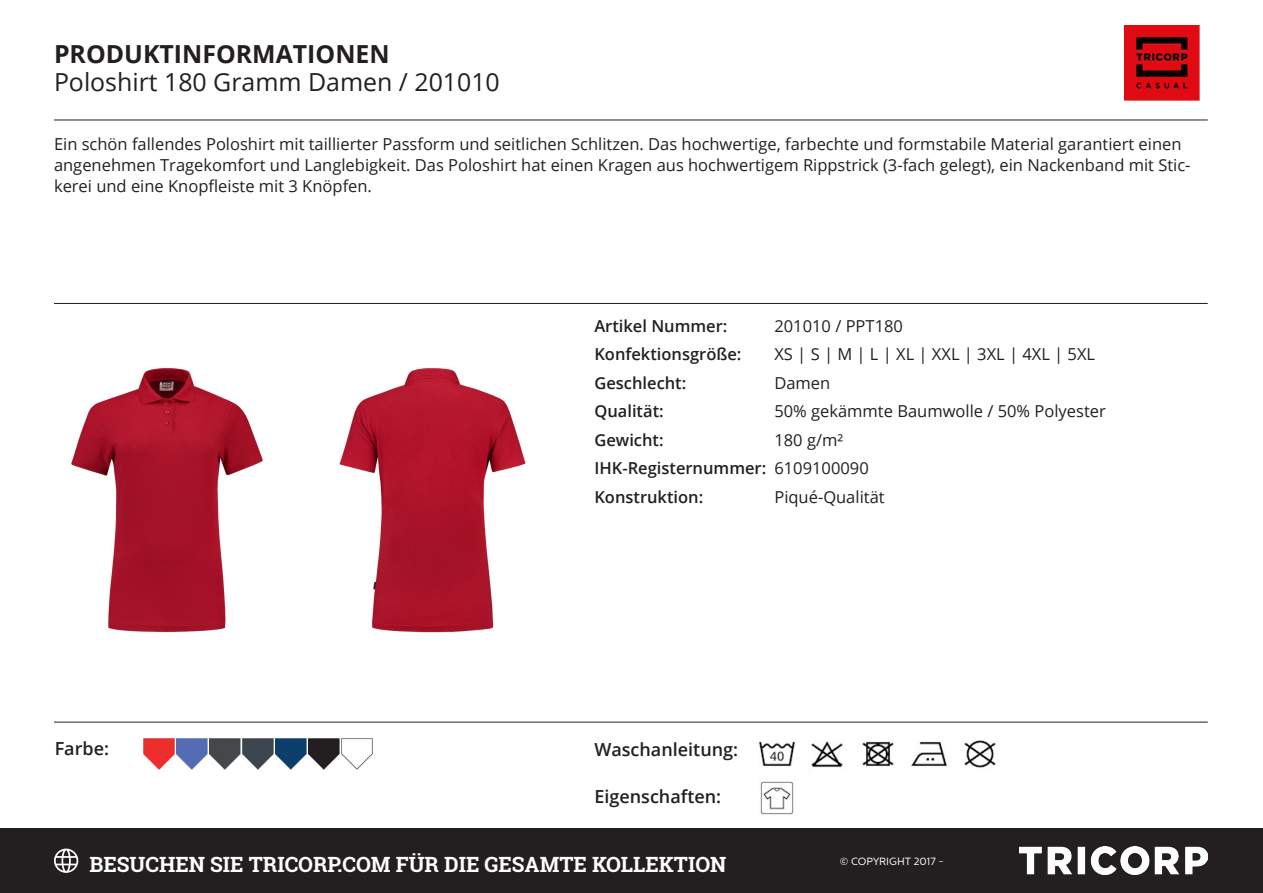
<style>
.page{position:relative;width:1263px;height:893px;background:#fff}
.page>*{position:absolute;margin:0;border:0;box-sizing:border-box;transform-origin:0 0}
.t1{font:24.9px "Open Sans";color:#231f20}
.t2{font:700 24.9px "Open Sans";color:#231f20}
.t3{font:700 21px "Roboto Slab";color:#fff}
.t4{font:600 18px "Open Sans";color:#231f20}
.Kenmerken{font:16.5px/21px "Open Sans";color:#231f20}
.Kenmerk{font:600 16.5px "Open Sans";color:#231f20}
.Kenmerk-2{font:16.5px "Open Sans";color:#231f20}
.t5{font:10.5px "Centrale Sans";color:#fff}
.s1{font-weight:400}
</style>
<div class="page">
<img style="left:1124px;top:26px;width:75px;height:74px">
<img style="left:70px;top:367px;width:193px;height:266px">
<img style="left:339px;top:368px;width:187px;height:265px">
<img style="left:862px;top:741px;width:32px;height:25px">
<img style="left:758px;top:741px;width:38px;height:25px">
<img style="left:811px;top:741px;width:32px;height:27px">
<img style="left:964px;top:740px;width:32px;height:28px">
<img style="left:911px;top:741px;width:37px;height:25px">
<img style="left:760px;top:781px;width:34px;height:34px">
<img style="left:143px;top:738px;width:31px;height:31px">
<img style="left:176px;top:738px;width:31px;height:31px">
<img style="left:209px;top:738px;width:31px;height:31px">
<img style="left:242px;top:738px;width:31px;height:31px">
<img style="left:276px;top:738px;width:31px;height:31px">
<img style="left:309px;top:738px;width:31px;height:31px">
<img style="left:342px;top:738px;width:31px;height:31px">
<hr style="left:54px;top:120px;width:1154px;height:1px;background:#231f20">
<hr style="left:54px;top:303px;width:1154px;height:1px;background:#231f20">
<hr style="left:54px;top:722px;width:1154px;height:1px;background:#231f20">
<div style="left:0;top:828px;width:1263px;height:65px;background:#231f20"></div>
<svg style="left:54px;top:849px;width:24px;height:24px"></svg>
<img style="left:1020px;top:847px;width:188px;height:28px">
<p class="t2" style="left:54px;top:36px;width:337px">PRODUKTINFORMATIONEN</p>
<p class="t1" style="left:54px;top:65px;width:447px">Poloshirt 180 Gramm Damen / 201010</p>
<p class="Kenmerken" style="left:54px;top:133px;width:1138px">Ein schön fallendes Poloshirt mit taillierter Passform und seitlichen Schlitzen. Das hochwertige, farbechte und formstabile Material garantiert einen angenehmen Tragekomfort und Langlebigkeit. Das Poloshirt hat einen Kragen aus hochwertigem Rippstrick (3-fach gelegt), ein Nackenband mit Stic&shy;kerei und eine Knopfleiste mit 3 Knöpfen.</p>
<p class="t4" style="left:55px;top:736px;width:56px">Farbe:</p>
<p class="Kenmerk" style="left:594px;top:314px;width:135px">Artikel Nummer:</p>
<p class="Kenmerk-2" style="left:774px;top:314px;width:130px">201010 / PPT180</p>
<p class="Kenmerk" style="left:594px;top:343px;width:149px">Konfektionsgröße:</p>
<p class="Kenmerk-2" style="left:774px;top:343px;width:322px">XS | S | M | L | XL | XXL | 3XL | 4XL | 5XL</p>
<p class="Kenmerk" style="left:594px;top:371px;width:93px">Geschlecht:</p>
<p class="Kenmerk-2" style="left:774px;top:371px;width:57px">Damen</p>
<p class="Kenmerk" style="left:594px;top:400px;width:71px">Qualität:</p>
<p class="Kenmerk-2" style="left:774px;top:400px;width:333px">50% gekämmte Baumwolle / 50% Polyester</p>
<p class="Kenmerk" style="left:594px;top:428px;width:71px">Gewicht:</p>
<p class="Kenmerk-2" style="left:774px;top:428px;width:70px">180 g/m²</p>
<p class="Kenmerk" style="left:594px;top:457px;width:276px">IHK-Registernummer: <span class="s1">6109100090</span></p>
<p class="Kenmerk" style="left:594px;top:485px;width:110px">Konstruktion:</p>
<p class="Kenmerk-2" style="left:774px;top:485px;width:112px">Piqué-Qualität</p>
<p class="t4" style="left:594px;top:737px;width:145px">Waschanleitung:</p>
<p class="t4" style="left:594px;top:784px;width:128px">Eigenschaften:</p>
<p class="t3" style="left:90px;top:850px;width:638px">BESUCHEN SIE TRICORP.COM FÜR DIE GESAMTE KOLLEKTION</p>
<p class="t5" style="left:840px;top:855px;width:106px">© COPYRIGHT 2017 -</p>
</div>
